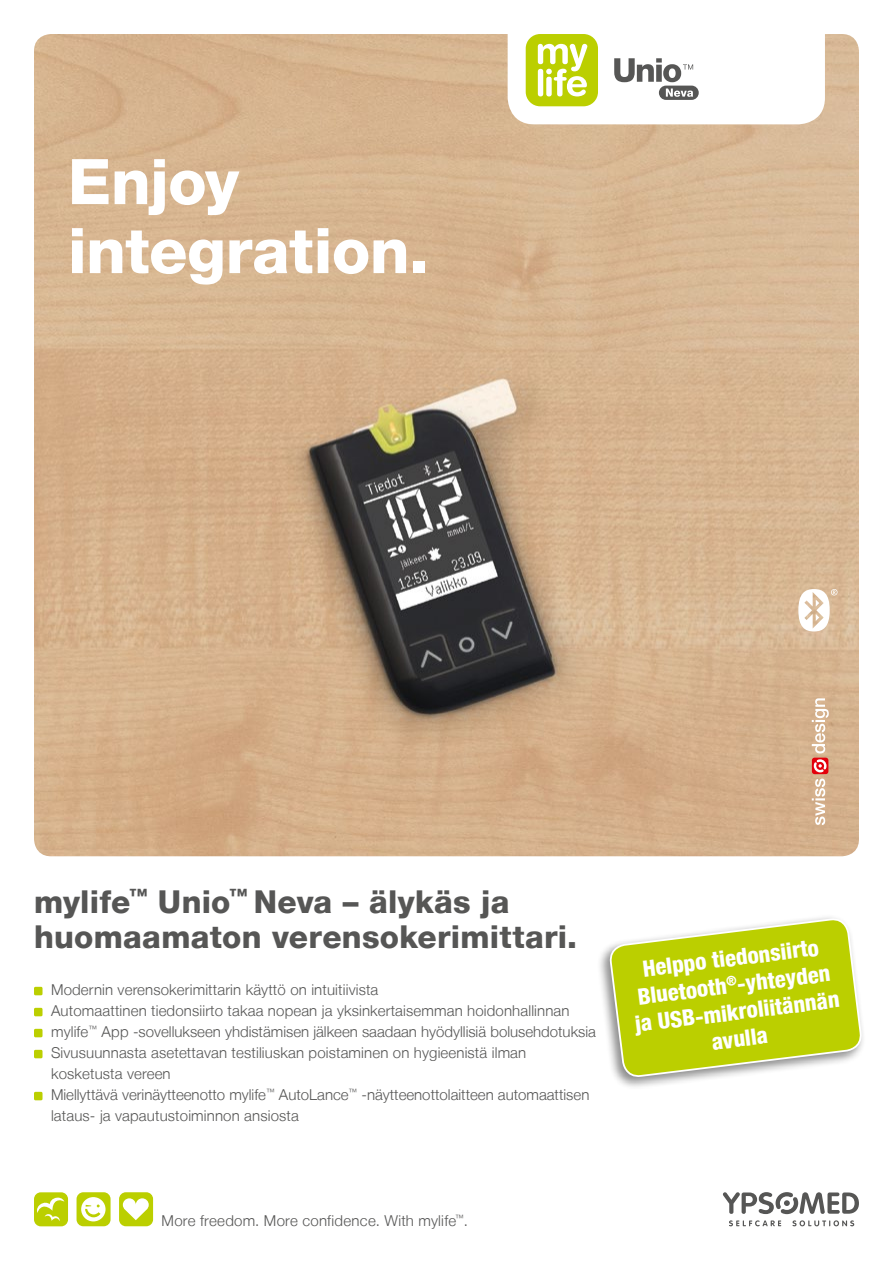
<style>
.page{position:relative;width:893px;height:1263px;background:#fff}
.page>*{position:absolute;margin:0;border:0;box-sizing:border-box;transform-origin:0 0}
.t1{font:800 63px/69px "Helvetica Neue LT";letter-spacing:-.01em;color:#fff}
.t2{font:800 31.5px/35.2px "Helvetica Neue LT";letter-spacing:.01em;color:#565655}
.t3{font:800 condensed 22.5px/27px "Helvetica Neue LT";color:#fff;text-align:center}
.t4{font:300 15px/21px "Helvetica Neue LT";letter-spacing:.01em;color:#565655}
</style>
<div class="page">
<img style="left:34px;top:34px;width:825px;height:822px">
<svg style="left:812px;top:758px;width:16px;height:16px"></svg>
<svg style="left:814px;top:759px;width:12px;height:13px"></svg>
<svg style="left:812px;top:778px;width:13px;height:47px"></svg>
<svg style="left:812px;top:698px;width:17px;height:55px"></svg>
<svg style="left:798px;top:589px;width:39px;height:42px"></svg>
<div style="left:597px;top:914px;width:269px;height:176px;background:#000;opacity:.45"></div>
<svg style="left:609px;top:918px;width:253px;height:160px"></svg>
<div style="left:508px;top:0;width:317px;height:124px;background:#fff;border-radius:27px"></div>
<svg style="left:729px;top:1220px;width:52px;height:6px"></svg>
<svg style="left:792px;top:1220px;width:62px;height:6px"></svg>
<svg style="left:723px;top:1192px;width:136px;height:22px"></svg>
<div style="left:119px;top:1192px;width:34px;height:34px;background:#bbcf00;border-radius:7px"></div>
<svg style="left:123px;top:1198px;width:26px;height:22px"></svg>
<div style="left:77px;top:1192px;width:34px;height:34px;background:#bbcf00;border-radius:7px"></div>
<svg style="left:81px;top:1197px;width:25px;height:24px"></svg>
<div style="left:34px;top:1192px;width:34px;height:34px;background:#bbcf00;border-radius:7px"></div>
<svg style="left:37px;top:1197px;width:27px;height:24px"></svg>
<div style="left:526px;top:34px;width:72px;height:72px;background:#bbcf00;border-radius:14px"></div>
<svg style="left:538px;top:44px;width:49px;height:52px"></svg>
<svg style="left:614px;top:58px;width:79px;height:24px"></svg>
<div style="left:659px;top:86px;width:40px;height:14px;background:#565655;border-radius:7px"></div>
<svg style="left:666px;top:89px;width:27px;height:8px"></svg>
<div style="left:34px;top:987px;width:9px;height:8px;background:#bbcf00;border-radius:2px"></div>
<div style="left:34px;top:1008px;width:9px;height:8px;background:#bbcf00;border-radius:2px"></div>
<div style="left:34px;top:1029px;width:9px;height:8px;background:#bbcf00;border-radius:2px"></div>
<div style="left:34px;top:1050px;width:9px;height:8px;background:#bbcf00;border-radius:2px"></div>
<div style="left:34px;top:1092px;width:9px;height:8px;background:#bbcf00;border-radius:2px"></div>
<h1 class="t1" style="left:68px;top:147px;width:363px">Enjoy integration.</h1>
<h2 class="t2" style="left:34px;top:884px;width:545px">mylife<sup>™</sup> Unio<sup>™</sup> Neva – älykäs ja huomaamaton verensokerimittari.</h2>
<p class="t4" style="left:51px;top:979px;width:546px">Modernin verensokerimittarin käyttö on intuitiivista<br>Automaattinen tiedonsiirto takaa nopean ja yksinkertaisemman hoidonhallinnan mylife<sup>™</sup> App -sovellukseen yhdistämisen jälkeen saadaan hyödyllisiä bolusehdotuksia Sivusuunnasta asetettavan testiliuskan poistaminen on hygieenistä ilman kosketusta vereen<br>Miellyttävä verinäytteenotto mylife<sup>™</sup> AutoLance<sup>™</sup> -näytteenottolaitteen automaattisen lataus- ja vapautustoiminnon ansiosta</p>
<p class="t4" style="left:162px;top:1210px;width:308px">More freedom. More confidence. With mylife<sup>™</sup>.</p>
<h3 class="t3" style="left:627px;top:957px;width:207px;rotate:-7deg">Helppo tiedonsiirto<br>Bluetooth<sup>®</sup>-yhteyden ja USB-mikroliitännän avulla</h3>
</div>
